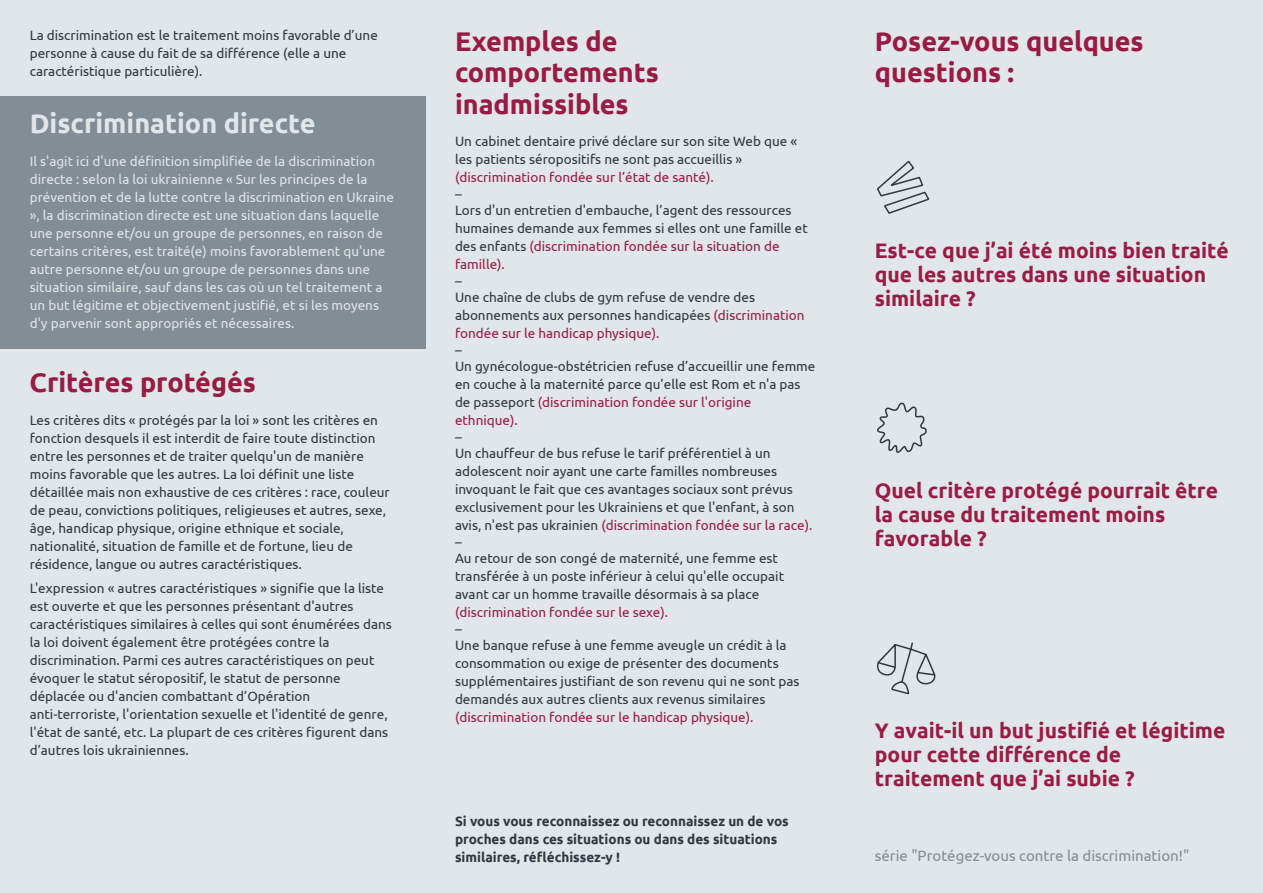
<style>
.page{position:relative;width:1263px;height:893px;background:#e0e6e9}
.page>*{position:absolute;margin:0;border:0;box-sizing:border-box;transform-origin:0 0}
.t1{font:700 27px/31.5px "Ubuntu";color:#991b43}
.t2{font:700 27px "Ubuntu";color:#e0e6e9}
.t3{font:700 21px/24px "Ubuntu";color:#991c44}
.t4{font:15px "Ubuntu";color:#838d95}
.t5{font:13.5px/18px "Ubuntu";color:#2f383f}
.t6{font:13.5px/18px "Ubuntu";color:#e0e6e9}
.t7{font:13.5px/18px "Ubuntu";color:#991c44}
.t8{font:700 13.5px/18px "Ubuntu";color:#2f383f}
.s1{color:#991c44}
.s2{color:#2f383f}
</style>
<div class="page">
<div style="left:0;top:96px;width:425px;height:253px;background:#838d95"></div>
<svg style="left:877px;top:160px;width:53px;height:54px"></svg>
<svg style="left:877px;top:642px;width:59px;height:53px"></svg>
<svg style="left:877px;top:402px;width:50px;height:51px"></svg>
<p class="t5" style="left:30px;top:26px;width:350px">La discrimination est le traitement moins favorable d’une personne à cause du fait de sa différence (elle a une caractéristique particulière).</p>
<h1 class="t1" style="left:455px;top:25px;width:205px">Exemples de comportements inadmissibles</h1>
<h1 class="t2" style="left:30px;top:107px;width:287px">Discrimination directe</h1>
<p class="t6" style="left:30px;top:152px;width:366px">Il s'agit ici d'une définition simplifiée de la discrimination directe : selon la loi ukrainienne « Sur les principes de la prévention et de la lutte contre la discrimination en Ukraine », la discrimination directe est une situation dans laquelle une personne et/ou un groupe de personnes, en raison de certains critères, est traité(e) moins favorablement qu'une autre personne et/ou un groupe de personnes dans une situation similaire, sauf dans les cas où un tel traitement a un but légitime et objectivement justifié, et si les moyens d'y parvenir sont appropriés et nécessaires.</p>
<p class="t5" style="left:455px;top:132px;width:344px">Un cabinet dentaire privé déclare sur son site Web que « les patients séropositifs ne sont pas accueillis »</p>
<p class="t7" style="left:455px;top:168px;width:260px">(discrimination fondée sur l’état de santé).</p>
<p class="t5" style="left:455px;top:185px;width:338px;line-height:16.5px">–<br>Lors d'un entretien d'embauche, l’agent des ressources</p>
<p class="t5" style="left:455px;top:219px;width:354px">humaines demande aux femmes si elles ont une famille et des enfants <span class="s1">(discrimination fondée sur la situation de famille).</span></p>
<p class="t5" style="left:455px;top:272px;width:302px;line-height:16.5px">–<br>Une chaîne de clubs de gym refuse de vendre des</p>
<p class="t7" style="left:455px;top:306px;width:351px"><span class="s2">abonnements aux personnes handicapées</span> (discrimination fondée sur le handicap physique).</p>
<p class="t5" style="left:455px;top:341px;width:362px;line-height:16.5px">–<br>Un gynécologue-obstétricien refuse d’accueillir une femme</p>
<p class="t5" style="left:455px;top:375px;width:347px">en couche à la maternité parce qu’elle est Rom et n'a pas de passeport <span class="s1">(discrimination fondée sur l'origine ethnique).</span></p>
<p class="t5" style="left:455px;top:428px;width:317px;line-height:16.5px">–<br>Un chauffeur de bus refuse le tarif préférentiel à un</p>
<p class="t5" style="left:455px;top:462px;width:359px">adolescent noir ayant une carte familles nombreuses invoquant le fait que ces avantages sociaux sont prévus exclusivement pour les Ukrainiens et que l'enfant, à son avis, n'est pas ukrainien <span class="s1">(discrimination fondée sur la race).</span></p>
<p class="t5" style="left:455px;top:533px;width:325px;line-height:16.5px">–<br>Au retour de son congé de maternité, une femme est</p>
<p class="t5" style="left:455px;top:567px;width:331px">transférée à un poste inférieur à celui qu'elle occupait avant car un homme travaille désormais à sa place</p>
<p class="t7" style="left:455px;top:603px;width:215px">(discrimination fondée sur le sexe).</p>
<p class="t5" style="left:455px;top:620px;width:333px;line-height:16.5px">–<br>Une banque refuse à une femme aveugle un crédit à la</p>
<p class="t5" style="left:455px;top:654px;width:346px">consommation ou exige de présenter des documents supplémentaires justifiant de son revenu qui ne sont pas demandés aux autres clients aux revenus similaires</p>
<p class="t7" style="left:455px;top:708px;width:300px">(discrimination fondée sur le handicap physique).</p>
<h1 class="t1" style="left:30px;top:366px;width:228px">Critères protégés</h1>
<p class="t5" style="left:30px;top:411px;width:362px">Les critères dits « protégés par la loi » sont les critères en fonction desquels il est interdit de faire toute distinction entre les personnes et de traiter quelqu'un de manière moins favorable que les autres. La loi définit une liste détaillée mais non exhaustive de ces critères : race, couleur de peau, convictions politiques, religieuses et autres, sexe, âge, handicap physique, origine ethnique et sociale, nationalité, situation de famille et de fortune, lieu de résidence, langue ou autres caractéristiques.</p>
<p class="t5" style="left:30px;top:579px;width:364px">L'expression « autres caractéristiques » signifie que la liste est ouverte et que les personnes présentant d'autres caractéristiques similaires à celles qui sont énumérées dans la loi doivent également être protégées contre la discrimination. Parmi ces autres caractéristiques on peut évoquer le statut séropositif, le statut de personne déplacée ou d'ancien combattant d’Opération anti-terroriste, l'orientation sexuelle et l'identité de genre, l'état de santé, etc. La plupart de ces critères figurent dans d’autres lois ukrainiennes.</p>
<p class="t8" style="left:455px;top:812px;width:335px">Si vous vous reconnaissez ou reconnaissez un de vos proches dans ces situations ou dans des situations similaires, réfléchissez-y !</p>
<h1 class="t1" style="left:875px;top:25px;width:270px">Posez-vous quelques questions :</h1>
<h2 class="t3" style="left:875px;top:238px;width:355px">Est-ce que j’ai été moins bien traité que les autres dans une situation similaire ?</h2>
<h2 class="t3" style="left:875px;top:478px;width:345px">Quel critère protégé pourrait être la cause du traitement moins favorable ?</h2>
<h2 class="t3" style="left:875px;top:718px;width:352px">Y avait-il un but justifié et légitime pour cette différence de traitement que j’ai subie ?</h2>
<p class="t4" style="left:875px;top:847px;width:316px">série "Protégez-vous contre la discrimination!"</p>
</div>
